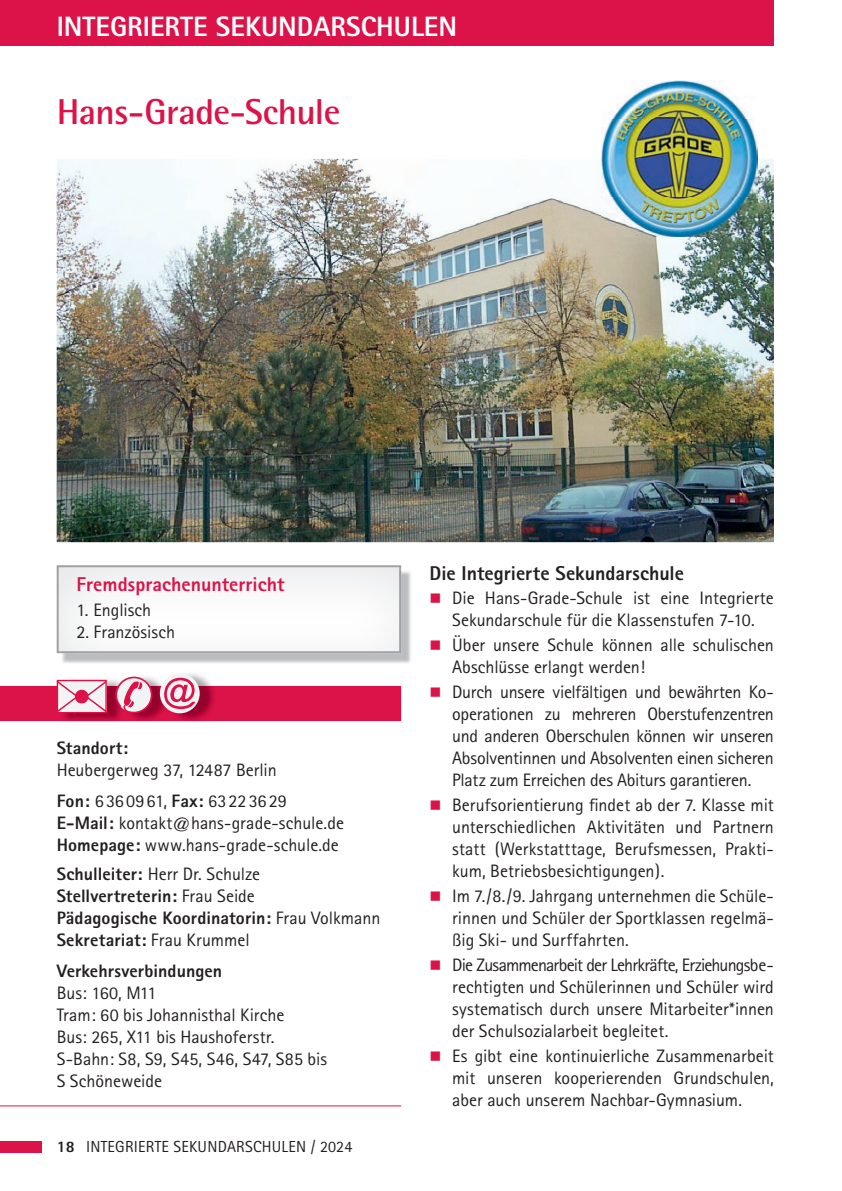
<style>
.page{position:relative;width:842px;height:1191px;background:#fff}
.page>*{position:absolute;margin:0;border:0;box-sizing:border-box;transform-origin:0 0}
.t1{font:700 36px "Rotis Semi Sans";letter-spacing:-.015em;color:#dc1349}
.t2{font:800 28px "Rotis Sans Serif";color:#fff}
.t3{font:800 20px "Rotis Sans Serif";color:#231f20}
.t4{font:800 20px "Rotis Sans Serif";color:#dc1349}
.t5{font:18px/22px "Rotis Sans Serif";color:#231f20;text-align:justify}
.t6{font:800 18px/22px "Rotis Sans Serif";letter-spacing:.005em;color:#231f20}
.t7{font:16px "Rotis Sans Serif";letter-spacing:.015em;color:#231f20}
.s1{font-weight:800}
.s2{font-weight:400}
.s3{color:#dc1349}
</style>
<div class="page">
<div style="left:0;top:1141px;width:41px;height:11px;background:#dc1349"></div>
<div style="left:0;top:0;width:774px;height:45px;background:#dc1349"></div>
<img style="left:61px;top:569px;width:350px;height:94px">
<img style="left:57px;top:565px;width:344px;height:88px">
<img style="left:61px;top:569px;width:340px;height:84px">
<img style="left:57px;top:159px;width:717px;height:383px">
<div style="left:160px;top:673px;width:40px;height:40px;background:#f2f3f4;border-radius:50%"></div>
<svg style="left:0;top:676px;width:401px;height:45px"></svg>
<hr style="left:0;top:1105px;width:401px;height:1px;background:#dc1349">
<img style="left:602px;top:81px;width:156px;height:156px">
<h2 class="t2" style="left:57px;top:9px;width:402px">INTEGRIERTE SEKUNDARSCHULEN</h2>
<h1 class="t1" style="left:57px;top:90px;width:285px">Hans-Grade-Schule</h1>
<p class="t4" style="left:77px;top:572px;width:209px">Fremdsprachenunterricht</p>
<p class="t5" style="left:77px;top:599px;width:76px">1. Englisch</p>
<p class="t5" style="left:77px;top:621px;width:100px">2. Französisch</p>
<p class="t6" style="left:57px;top:737px;width:73px">Standort:</p>
<p class="t5" style="left:57px;top:755px;width:232px;line-height:30.6px">Heubergerweg 37, 12487 Berlin<br><span class="s1">Fon:</span> 6 36 09 61, <span class="s1">Fax:</span> 63 22 36 29</p>
<p class="t5" style="left:57px;top:811px;width:289px"><span class="s1">E-Mail:</span> kontakt@hans-grade-schule.de<br><span class="s1">Homepage:</span> www.hans-grade-schule.de</p>
<p class="t6" style="left:57px;top:863px;width:325px">Schulleiter: <span class="s2">Herr Dr. Schulze </span>Stellvertreterin: <span class="s2">Frau Seide<br></span>Pädagogische Koordinatorin: <span class="s2">Frau Volkmann </span>Sekretariat: <span class="s2">Frau Krummel</span></p>
<p class="t6" style="left:57px;top:959px;width:167px">Verkehrsverbindungen</p>
<p class="t5" style="left:57px;top:981px;width:272px;text-align:left">Bus: 160, M11<br>Tram: 60 bis Johannisthal Kirche<br>Bus: 265, X11 bis Haushoferstr.<br>S-Bahn: S8, S9, S45, S46, S47, S85 bis<br>S Schöneweide</p>
<p class="t7" style="left:57px;top:1137px;width:297px"><span class="s1">18</span> INTEGRIERTE SEKUNDARSCHULEN / 2024</p>
<p class="t3" style="left:429px;top:560px;width:256px">Die Integrierte Sekundarschule</p>
<p class="t5" style="left:429px;top:587px;width:346px;text-align:center"><span class="s3">■</span> Die Hans-Grade-Schule ist eine Integrierte<br>Sekundarschule für die Klassenstufen 7-10.</p>
<p class="t5" style="left:452px;top:634px;width:323px;text-indent:-23px"><span class="s3">■</span> Über unsere Schule können alle schulischen<br>Abschlüsse erlangt werden!</p>
<p class="t5" style="left:452px;top:681px;width:323px;text-indent:-23px"><span class="s3">■</span> Durch unsere vielfältigen und bewährten Ko&shy;operationen zu mehreren Oberstufenzentren und anderen Oberschulen können wir unseren Absolventinnen und Absolventen einen sicheren Platz zum Erreichen des Abiturs garantieren.</p>
<p class="t5" style="left:452px;top:793px;width:323px;text-indent:-23px"><span class="s3">■</span> Berufsorientierung findet ab der 7. Klasse mit unterschiedlichen Aktivitäten und Partnern statt (Werkstatttage, Berufsmessen, Prakti&shy;kum, Betriebsbesichtigungen).</p>
<p class="t5" style="left:452px;top:884px;width:323px;text-indent:-23px"><span class="s3">■</span> Im 7./8./9. Jahrgang unternehmen die Schüle&shy;rinnen und Schüler der Sportklassen regelmä&shy;ßig Ski- und Surffahrten.</p>
<p class="t5" style="left:452px;top:953px;width:323px;text-indent:-23px"><span class="s3">■</span> Die Zusammenarbeit der Lehrkräfte, Erziehungsbe&shy;rechtigten und Schülerinnen und Schüler wird systematisch durch unsere Mitarbeiter*innen der Schulsozialarbeit begleitet.</p>
<p class="t5" style="left:452px;top:1044px;width:323px;text-indent:-23px"><span class="s3">■</span> Es gibt eine kontinuierliche Zusammenarbeit mit unseren kooperierenden Grundschulen, aber auch unserem Nachbar-Gymnasium.</p>
</div>
